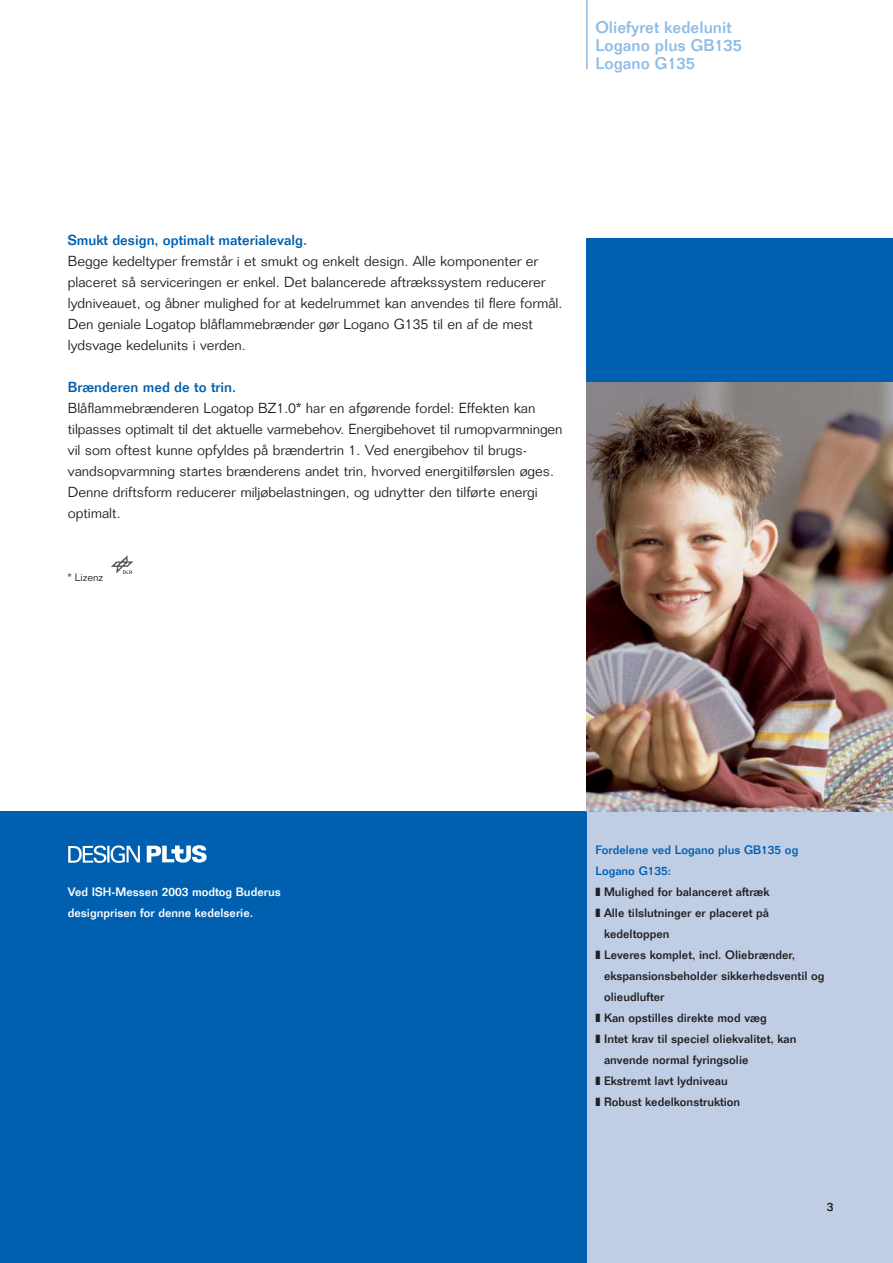
<style>
.page{position:relative;width:893px;height:1263px;background:#fff}
.page>*{position:absolute;margin:0;border:0;box-sizing:border-box;transform-origin:0 0}
.t1{font:500 16.5px/18px "Folio";color:#8ebce5}
.t2{font:300 14.25px/21px "Folio";color:#231f20}
.t3{font:500 14.25px "Folio";color:#0060af}
.t4{font:500 12px "Folio";color:#231f20}
.t5{font:500 12px/21px "Folio";color:#fff}
.t6{font:500 12px "Folio";color:#0060af}
.t7{font:300 10.5px "Folio";color:#231f20}
</style>
<div class="page">
<hr style="left:586px;top:0;width:1px;height:69px;background:#8ebce5">
<div style="left:587px;top:602px;width:305px;height:661px;background:#c0cee5"></div>
<div style="left:587px;top:238px;width:305px;height:145px;background:#0060af"></div>
<div style="left:0;top:812px;width:587px;height:451px;background:#0060af"></div>
<img style="left:587px;top:383px;width:305px;height:429px">
<svg style="left:147px;top:845px;width:60px;height:18px"></svg>
<svg style="left:68px;top:845px;width:72px;height:18px"></svg>
<img style="left:111px;top:555px;width:23px;height:19px">
<p class="t1" style="left:595px;top:20px;width:148px">Oliefyret kedelunit<br>Logano plus GB135<br>Logano G135</p>
<p class="t3" style="left:68px;top:235px;width:240px">Smukt design, optimalt materialevalg.</p>
<p class="t2" style="left:68px;top:252px;width:496px">Begge kedeltyper fremstår i et smukt og enkelt design. Alle komponenter er placeret så serviceringen er enkel. Det balancerede aftrækssystem reducerer lydniveauet, og åbner mulighed for at kedelrummet kan anvendes til flere formål.<br>Den geniale Logatop blåflammebrænder gør Logano G135 til en af de mest lydsvage kedelunits i verden.</p>
<p class="t3" style="left:68px;top:382px;width:170px">Brænderen med de to trin.</p>
<p class="t2" style="left:68px;top:399px;width:496px">Blåflammebrænderen Logatop BZ1.0* har en afgørende fordel: Effekten kan tilpasses optimalt til det aktuelle varmebehov. Energibehovet til rumopvarmningen vil som oftest kunne opfyldes på brændertrin 1. Ved energibehov til brugs&shy;vandsopvarmning startes brænderens andet trin, hvorved energitilførslen øges.<br>Denne driftsform reducerer miljøbelastningen, og udnytter den tilførte energi optimalt.</p>
<p class="t7" style="left:68px;top:573px;width:37px">* Lizenz</p>
<p class="t5" style="left:68px;top:882px;width:214px">Ved ISH-Messen 2003 modtog Buderus designprisen for denne kedelserie.</p>
<p class="t6" style="left:595px;top:845px;width:204px">Fordelene ved Logano plus GB135 og</p>
<p class="t6" style="left:595px;top:866px;width:77px">Logano G135:</p>
<p class="t4" style="left:595px;top:887px;width:176px">❚ Mulighed for balanceret aftræk</p>
<p class="t4" style="left:595px;top:908px;width:175px">❚ Alle tilslutninger er placeret på</p>
<p class="t4" style="left:604px;top:929px;width:67px">kedeltoppen</p>
<p class="t4" style="left:595px;top:950px;width:201px">❚ Leveres komplet, incl. Oliebrænder,</p>
<p class="t4" style="left:604px;top:971px;width:222px">ekspansionsbeholder sikkerhedsventil og</p>
<p class="t4" style="left:604px;top:992px;width:62px">olieudlufter</p>
<p class="t4" style="left:595px;top:1013px;width:173px">❚ Kan opstilles direkte mod væg</p>
<p class="t4" style="left:595px;top:1034px;width:202px">❚ Intet krav til speciel oliekvalitet, kan</p>
<p class="t4" style="left:604px;top:1055px;width:146px">anvende normal fyringsolie</p>
<p class="t4" style="left:595px;top:1076px;width:134px">❚ Ekstremt lavt lydniveau</p>
<p class="t4" style="left:595px;top:1097px;width:146px">❚ Robust kedelkonstruktion</p>
<p class="t4" style="left:827px;top:1202px;width:8px">3</p>
</div>
